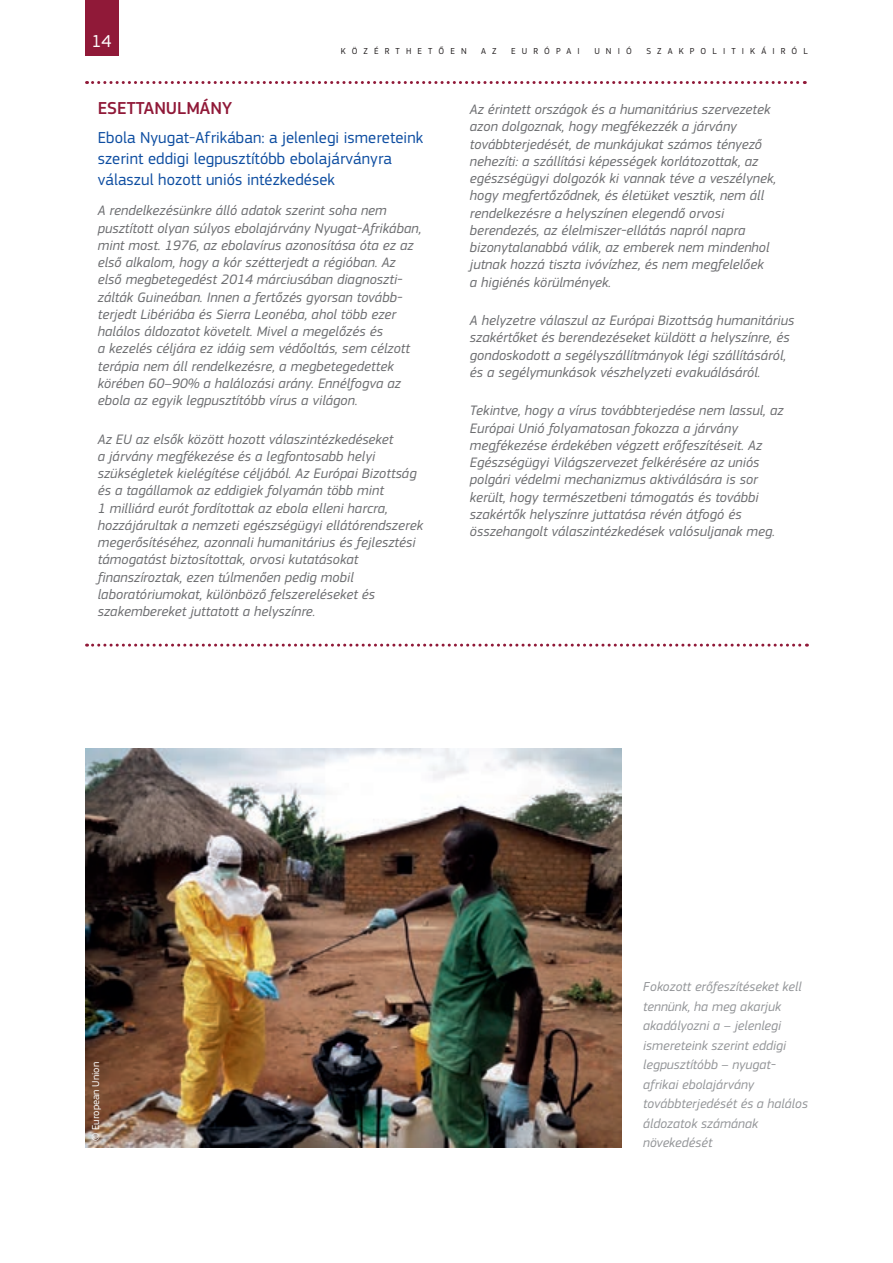
<style>
.page{position:relative;width:893px;height:1263px;background:#fff}
.page>*{position:absolute;margin:0;border:0;box-sizing:border-box;transform-origin:0 0}
.Box_Title_two_column{font:500 18px "EC Square Sans Pro";color:#901938}
.t1{font:18px "EC Square Sans Pro";color:#fff}
.Box_Soustitle{font:16.5px/21px "EC Square Sans Pro";letter-spacing:.005em;color:#0d4da1}
.Box{font:italic 14.25px/17.2px "EC Square Sans Pro";letter-spacing:.005em;color:#6c6d70}
.Box_fin{font:italic 14.25px/17.2px "EC Square Sans Pro";letter-spacing:.005em;color:#6c6d70}
.legende_L{font:italic 13.5px/19.5px "EC Square Sans Pro";letter-spacing:.005em;color:#939598}
.copyright{font:10.5px "EC Square Sans Pro";color:#fff}
.t2{font:9px "EC Square Sans Pro";letter-spacing:.68em;color:#231f20}
</style>
<div class="page">
<div style="left:85px;top:0;width:33px;height:55px;background:#901938"></div>
<svg style="left:87px;top:81px;width:718px;height:3px"></svg>
<svg style="left:87px;top:644px;width:720px;height:3px"></svg>
<img style="left:85px;top:749px;width:537px;height:398px">
<p class="t1" style="left:92px;top:30px;width:22px">14</p>
<p class="t2" style="left:341px;top:45px;width:127px">KÖZÉRTHETŐEN</p>
<p class="t2" style="left:481px;top:45px;width:17px">A Z</p>
<p class="t2" style="left:511px;top:45px;width:70px">EURÓPAI</p>
<p class="t2" style="left:594px;top:45px;width:39px">UNIÓ</p>
<p class="t2" style="left:646px;top:45px;width:163px">SZAKPOLITIKÁIRÓL</p>
<p class="Box_Title_two_column" style="left:98px;top:97px;width:136px">ESETTANULMÁNY</p>
<p class="Box_Soustitle" style="left:98px;top:127px;width:327px">Ebola Nyugat‑Afrikában: a jelenlegi ismereteink szerint eddigi legpusztítóbb ebolajárványra válaszul hozott uniós intézkedések</p>
<p class="Box" style="left:98px;top:202px;width:325px">A rendelkezésünkre álló adatok szerint soha nem pusztított olyan súlyos ebolajárvány Nyugat‑Afrikában, mint most. 1976, az ebolavírus azonosítása óta ez az első alkalom, hogy a kór szétterjedt a régióban. Az első megbetegedést 2014 márciusában diagnoszti&shy;zálták Guineában. Innen a fertőzés gyorsan tovább&shy;terjedt Libériába és Sierra Leonéba, ahol több ezer halálos áldozatot követelt. Mivel a megelőzés és<br>a kezelés céljára ez idáig sem védőoltás, sem célzott terápia nem áll rendelkezésre, a megbetegedettek körében 60–90% a halálozási arány. Ennélfogva az ebola az egyik legpusztítóbb vírus a világon.</p>
<p class="Box" style="left:98px;top:430px;width:327px">Az EU az elsők között hozott válaszintézkedéseket<br>a járvány megfékezése és a legfontosabb helyi szükségletek kielégítése céljából. Az Európai Bizottság és a tagállamok az eddigiek folyamán több mint<br>1 milliárd eurót fordítottak az ebola elleni harcra, hozzájárultak a nemzeti egészségügyi ellátórendszerek megerősítéséhez, azonnali humanitárius és fejlesztési támogatást biztosítottak, orvosi kutatásokat finanszíroztak, ezen túlmenően pedig mobil laboratóriumokat, különböző felszereléseket és szakembereket juttatott a helyszínre.</p>
<p class="Box" style="left:470px;top:101px;width:308px">Az érintett országok és a humanitárius szervezetek azon dolgoznak, hogy megfékezzék a járvány továbbterjedését, de munkájukat számos tényező nehezíti: a szállítási képességek korlátozottak, az egészségügyi dolgozók ki vannak téve a veszélynek, hogy megfertőződnek, és életüket vesztik, nem áll rendelkezésre a helyszínen elegendő orvosi berendezés, az élelmiszer‑ellátás napról napra bizonytalanabbá válik, az emberek nem mindenhol jutnak hozzá tiszta ivóvízhez, és nem megfelelőek<br>a higiénés körülmények.</p>
<p class="Box" style="left:470px;top:312px;width:326px">A helyzetre válaszul az Európai Bizottság humanitárius szakértőket és berendezéseket küldött a helyszínre, és gondoskodott a segélyszállítmányok légi szállításáról, és a segélymunkások vészhelyzeti evakuálásáról.</p>
<p class="Box_fin" style="left:470px;top:402px;width:315px">Tekintve, hogy a vírus továbbterjedése nem lassul, az Európai Unió folyamatosan fokozza a járvány megfékezése érdekében végzett erőfeszítéseit. Az Egészségügyi Világszervezet felkérésére az uniós polgári védelmi mechanizmus aktiválására is sor került, hogy természetbeni támogatás és további szakértők helyszínre juttatása révén átfogó és összehangolt válaszintézkedések valósuljanak meg.</p>
<p class="copyright" style="left:90px;top:1141px;width:81px;rotate:-90deg">© European Union</p>
<p class="legende_L" style="left:643px;top:977px;width:166px">Fokozott erőfeszítéseket kell tennünk, ha meg akarjuk akadályozni a – jelenlegi ismereteink szerint eddigi legpusztítóbb – nyugat&shy;afrikai ebolajárvány továbbterjedését és a halálos áldozatok számának növekedését</p>
</div>
